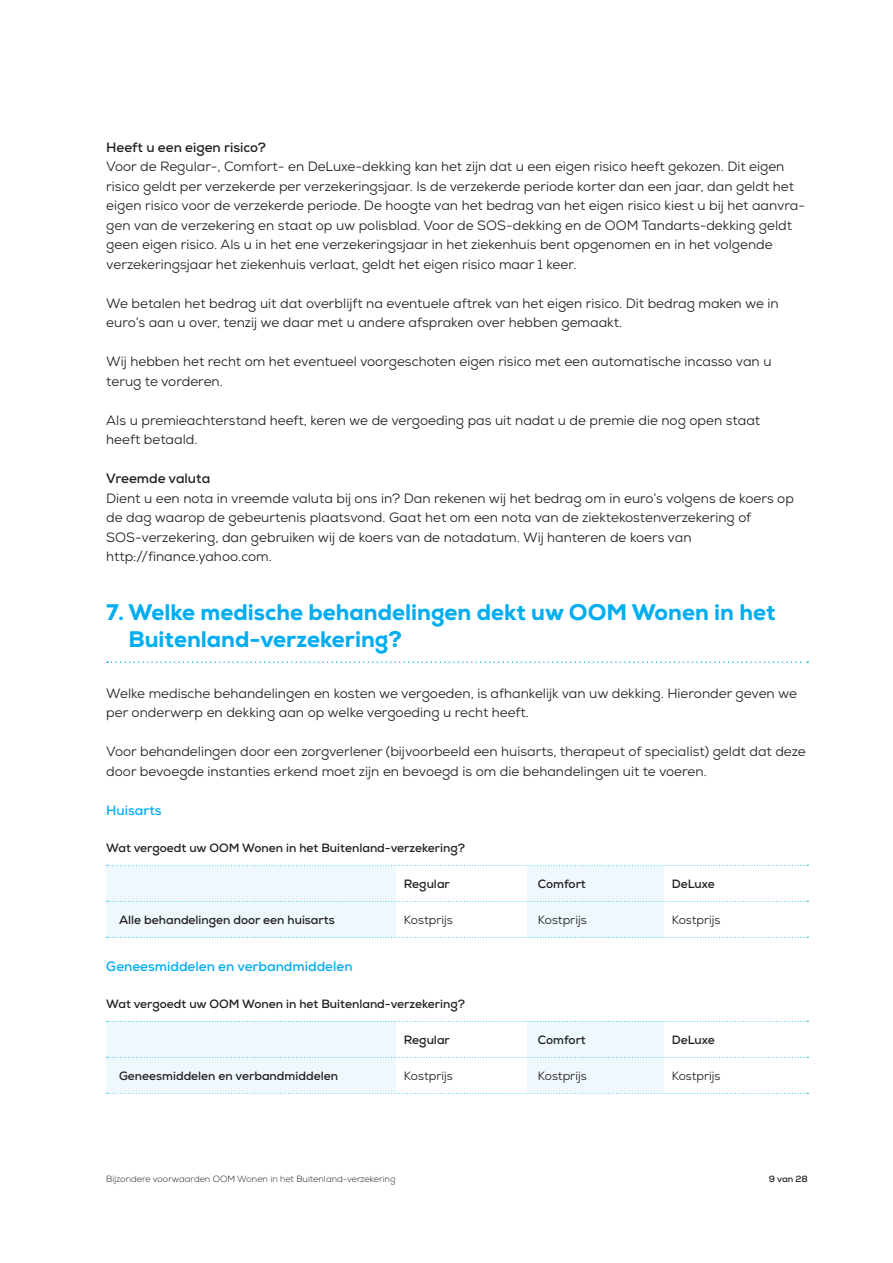
<style>
.page{position:relative;width:893px;height:1263px;background:#fff}
.page>*{position:absolute;margin:0;border:0;box-sizing:border-box;transform-origin:0 0}
.t1{font:800 22.5px/27px "Nexa";color:#00adef}
.t2{font:13.5px/19.5px "Nexa";color:#221f1f}
.t3{font:700 13.5px "Nexa";color:#00adef}
.t4{font:700 13.5px "Nexa";color:#221f1f}
.t5{font:700 12px "Nexa";color:#221f1f}
.t6{font:12px "Nexa";color:#221f1f}
.t7{font:300 9px "Nexa";color:#221f1f}
.t8{font:700 9px "Nexa";color:#221f1f}
</style>
<div class="page">
<div style="left:527px;top:1021px;width:136px;height:72px;background:#eef8fd"></div>
<div style="left:527px;top:866px;width:136px;height:71px;background:#eef8fd"></div>
<div style="left:106px;top:866px;width:289px;height:71px;background:#eef8fd"></div>
<div style="left:106px;top:1021px;width:289px;height:72px;background:#eef8fd"></div>
<svg style="left:107px;top:661px;width:701px;height:2px"></svg>
<svg style="left:107px;top:865px;width:701px;height:1px"></svg>
<svg style="left:107px;top:901px;width:701px;height:1px"></svg>
<svg style="left:107px;top:937px;width:701px;height:1px"></svg>
<svg style="left:107px;top:1021px;width:701px;height:1px"></svg>
<svg style="left:107px;top:1057px;width:701px;height:1px"></svg>
<svg style="left:107px;top:1093px;width:701px;height:1px"></svg>
<p class="t4" style="left:106px;top:140px;width:161px">Heeft u een eigen risico?</p>
<p class="t2" style="left:106px;top:158px;width:700px">Voor de Regular-, Comfort- en DeLuxe-dekking kan het zijn dat u een eigen risico heeft gekozen. Dit eigen risico geldt per verzekerde per verzekeringsjaar. Is de verzekerde periode korter dan een jaar, dan geldt het eigen risico voor de verzekerde periode. De hoogte van het bedrag van het eigen risico kiest u bij het aanvra&shy;gen van de verzekering en staat op uw polisblad. Voor de SOS-dekking en de OOM Tandarts-dekking geldt geen eigen risico. Als u in het ene verzekeringsjaar in het ziekenhuis bent opgenomen en in het volgende verzekeringsjaar het ziekenhuis verlaat, geldt het eigen risico maar 1 keer.</p>
<p class="t2" style="left:106px;top:294px;width:674px">We betalen het bedrag uit dat overblijft na eventuele aftrek van het eigen risico. Dit bedrag maken we in euro’s aan u over, tenzij we daar met u andere afspraken over hebben gemaakt.</p>
<p class="t2" style="left:106px;top:353px;width:667px">Wij hebben het recht om het eventueel voorgeschoten eigen risico met een automatische incasso van u terug te vorderen.</p>
<p class="t2" style="left:106px;top:411px;width:655px">Als u premieachterstand heeft, keren we de vergoeding pas uit nadat u de premie die nog open staat heeft betaald.</p>
<p class="t4" style="left:106px;top:472px;width:105px">Vreemde valuta</p>
<p class="t2" style="left:106px;top:489px;width:689px">Dient u een nota in vreemde valuta bij ons in? Dan rekenen wij het bedrag om in euro’s volgens de koers op de dag waarop de gebeurtenis plaatsvond. Gaat het om een nota van de ziektekostenverzekering of SOS-verzekering, dan gebruiken wij de koers van de notadatum. Wij hanteren de koers van http://finance.yahoo.com.</p>
<h1 class="t1" style="left:129px;top:601px;width:648px;text-indent:-22px">7. Welke medische behandelingen dekt uw OOM Wonen in het<br>Buitenland-verzekering?</h1>
<p class="t2" style="left:106px;top:684px;width:692px">Welke medische behandelingen en kosten we vergoeden, is afhankelijk van uw dekking. Hieronder geven we per onderwerp en dekking aan op welke vergoeding u recht heeft.</p>
<p class="t2" style="left:106px;top:743px;width:701px">Voor behandelingen door een zorgverlener (bijvoorbeeld een huisarts, therapeut of specialist) geldt dat deze door bevoegde instanties erkend moet zijn en bevoegd is om die behandelingen uit te voeren.</p>
<p class="t3" style="left:106px;top:803px;width:57px">Huisarts</p>
<p class="t5" style="left:106px;top:842px;width:360px">Wat vergoedt uw OOM Wonen in het Buitenland-verzekering?</p>
<p class="t5" style="left:404px;top:878px;width:47px">Regular</p>
<p class="t5" style="left:538px;top:878px;width:49px">Comfort</p>
<p class="t5" style="left:672px;top:878px;width:44px">DeLuxe</p>
<p class="t5" style="left:119px;top:914px;width:217px">Alle behandelingen door een huisarts</p>
<p class="t6" style="left:404px;top:914px;width:50px">Kostprijs</p>
<p class="t6" style="left:538px;top:914px;width:50px">Kostprijs</p>
<p class="t6" style="left:672px;top:914px;width:50px">Kostprijs</p>
<p class="t3" style="left:106px;top:959px;width:248px">Geneesmiddelen en verbandmiddelen</p>
<p class="t5" style="left:106px;top:998px;width:360px">Wat vergoedt uw OOM Wonen in het Buitenland-verzekering?</p>
<p class="t5" style="left:404px;top:1034px;width:47px">Regular</p>
<p class="t5" style="left:538px;top:1034px;width:49px">Comfort</p>
<p class="t5" style="left:672px;top:1034px;width:44px">DeLuxe</p>
<p class="t5" style="left:119px;top:1070px;width:220px">Geneesmiddelen en verbandmiddelen</p>
<p class="t6" style="left:404px;top:1070px;width:50px">Kostprijs</p>
<p class="t6" style="left:538px;top:1070px;width:50px">Kostprijs</p>
<p class="t6" style="left:672px;top:1070px;width:50px">Kostprijs</p>
<p class="t7" style="left:106px;top:1176px;width:291px">Bijzondere voorwaarden OOM Wonen in het Buitenland-verzekering</p>
<p class="t8" style="left:769px;top:1175px;width:41px">9 van 28</p>
</div>
